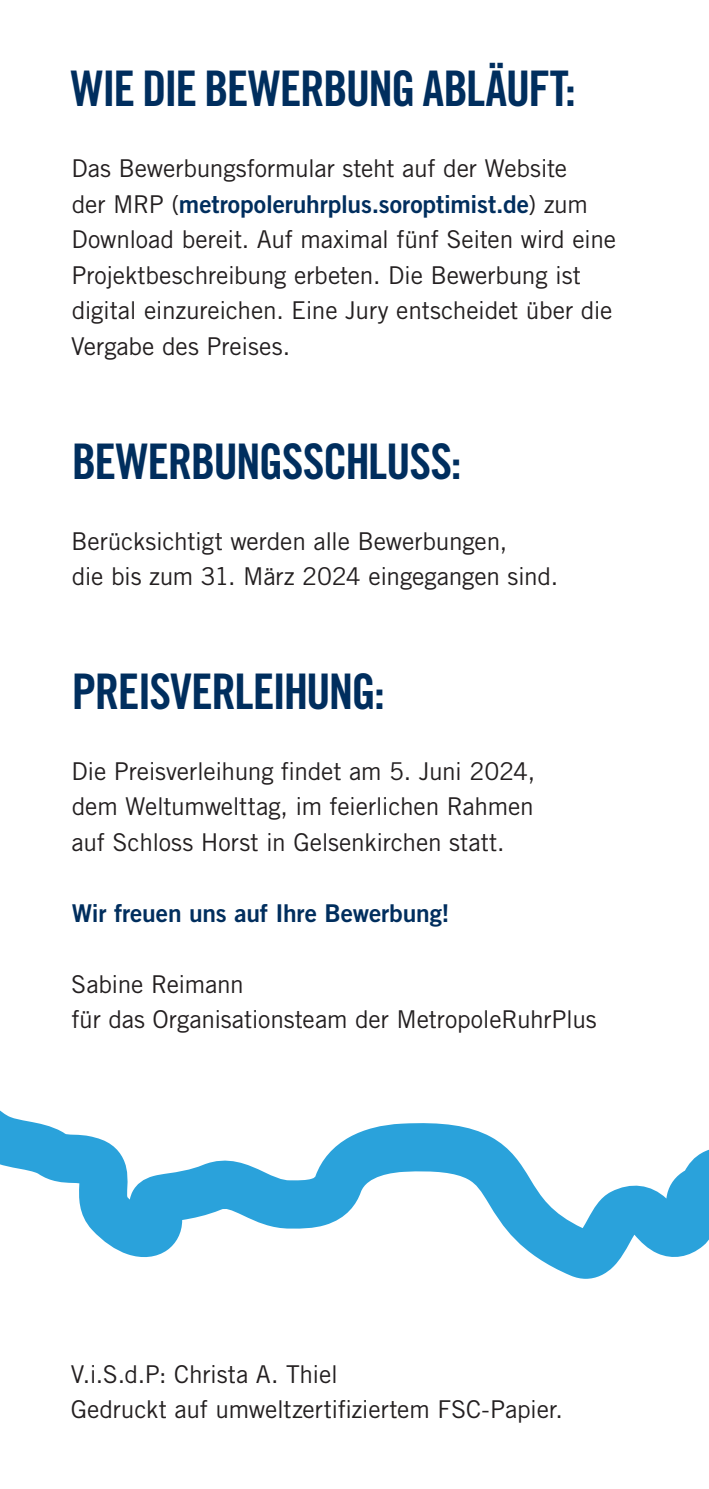
<style>
.page{position:relative;width:709px;height:1489px;background:#fff}
.page>*{position:absolute;margin:0;border:0;box-sizing:border-box;transform-origin:0 0}
.t1{font:49px "Trade Gothic LT Std Bd Cn 20";letter-spacing:-.03em;color:#002e5e}
.t2{font:24.5px/35.5px "Trade Gothic LT Std";letter-spacing:-.01em;color:#231f20}
.t3{font:24.5px "Trade Gothic LT Std Bd 2";letter-spacing:-.005em;color:#002e5e}
.s1{font-family:"Trade Gothic LT Std";color:#231f20}
</style>
<div class="page">
<svg style="left:0;top:1110px;width:709px;height:169px"></svg>
<h1 class="t1" style="left:71px;top:59px;width:506px">WIE DIE BEWERBUNG ABLÄUFT:</h1>
<p class="t2" style="left:71px;top:150px;width:497px">Das Bewerbungsformular steht auf der Website</p>
<p class="t3" style="left:72px;top:189px;width:517px"><span class="s1">der MRP (</span>metropoleruhrplus.soroptimist.de<span class="s1">) zum</span></p>
<p class="t2" style="left:71px;top:221px;width:546px">Download bereit. Auf maximal fünf Seiten wird eine Projektbeschreibung erbeten. Die Bewerbung ist digital einzureichen. Eine Jury entscheidet über die Vergabe des Preises.</p>
<h1 class="t1" style="left:72px;top:431px;width:391px">BEWERBUNGSSCHLUSS:</h1>
<p class="t2" style="left:71px;top:522px;width:488px">Berücksichtigt werden alle Bewerbungen,<br>die bis zum 31. März 2024 eingegangen sind.</p>
<h1 class="t1" style="left:72px;top:661px;width:314px">PREISVERLEIHUNG:</h1>
<p class="t2" style="left:71px;top:753px;width:465px;text-align:justify">Die Preisverleihung findet am 5. Juni 2024, dem Weltumwelttag, im feierlichen Rahmen auf Schloss Horst in Gelsenkirchen statt.</p>
<p class="t3" style="left:72px;top:897px;width:379px">Wir freuen uns auf Ihre Bewerbung!</p>
<p class="t2" style="left:71px;top:965px;width:527px">Sabine Reimann<br>für das Organisationsteam der MetropoleRuhrPlus</p>
<p class="t2" style="left:71px;top:1355px;width:493px">V.i.S.d.P: Christa A. Thiel<br>Gedruckt auf umweltzertifiziertem FSC-Papier.</p>
</div>
